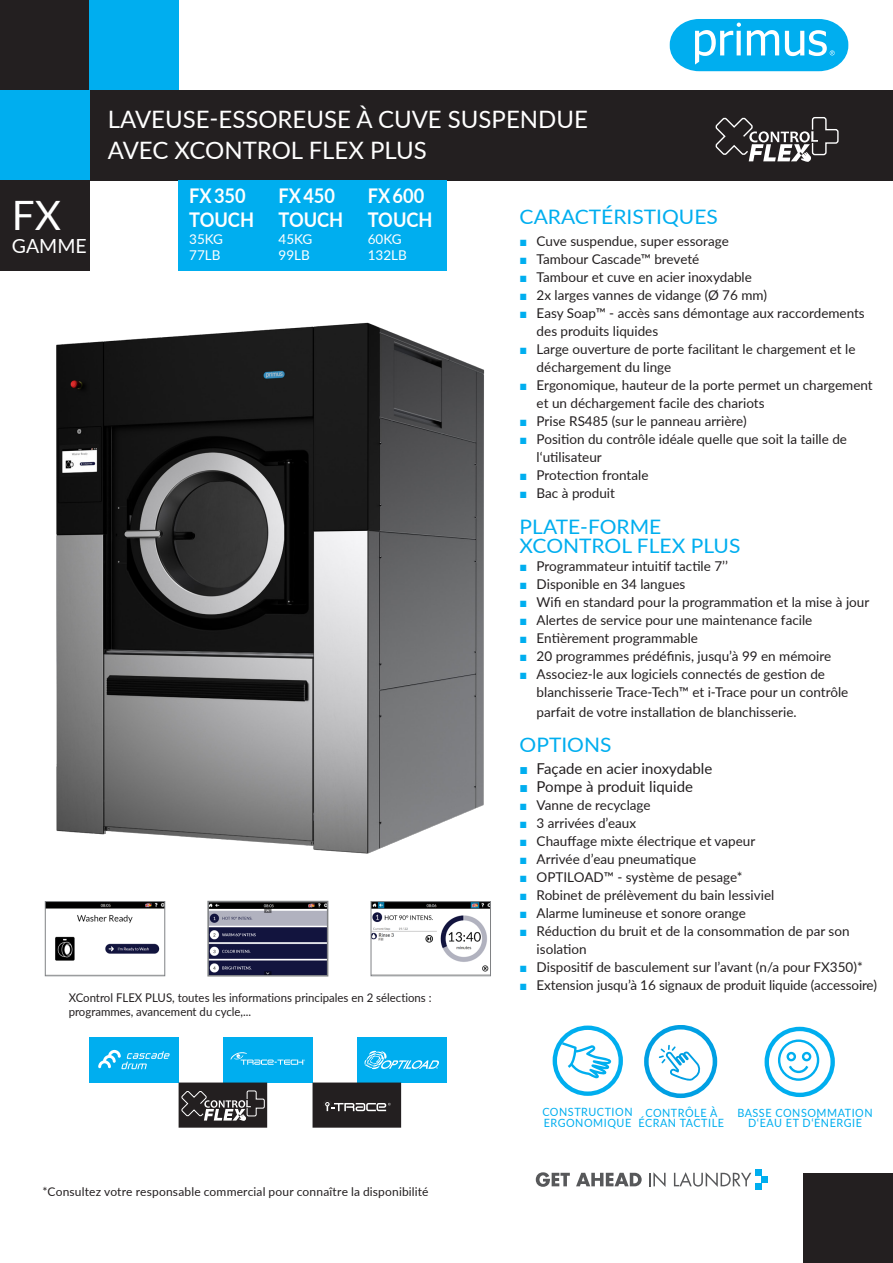
<style>
.page{position:relative;width:893px;height:1263px;background:#fff}
.page>*{position:absolute;margin:0;border:0;box-sizing:border-box;transform-origin:0 0}
.t1{font:40.5px "Lato";color:#fff}
.t2{font:24px "Lato";color:#fff}
.t3{font:700 20.25px "Lato";color:#fff;scale:.9 1}
.bullets{font:19.95px "Lato";color:#00aeef;scale:1.05 1}
.features_options{font:19.95px "Lato";color:#00aeef;scale:1.05 1}
.t4{font:19.5px "Lato";color:#fff}
.t5{font:15px "Lato";color:#231f20}
.t6{font:13.5px/18px "Lato";color:#231f20}
.t7{font:13.5px "Lato";color:#fff}
.Inset_Photo_Captions{font:12px/14.4px "Lato";color:#231f20;scale:.95 1}
.tabulka{font:12px "Lato";letter-spacing:.015em;color:#231f20}
.symboly{font:11.4px/10.8px "Lato";letter-spacing:.05em;color:#00aeef;text-align:center;scale:.95 1}
.s1{font-family:"Arial";color:#00aeef}
</style>
<div class="page">
<div style="left:0;top:0;width:101px;height:102px;background:#231f20"></div>
<div style="left:0;top:90px;width:893px;height:90px;background:#231f20"></div>
<div style="left:0;top:90px;width:89px;height:90px;background:#00aeef"></div>
<div style="left:89px;top:0;width:90px;height:90px;background:#00aeef"></div>
<svg style="left:670px;top:19px;width:178px;height:52px"></svg>
<svg style="left:536px;top:1172px;width:34px;height:15px"></svg>
<svg style="left:576px;top:1173px;width:66px;height:13px"></svg>
<svg style="left:649px;top:1172px;width:16px;height:15px"></svg>
<svg style="left:674px;top:1172px;width:77px;height:15px"></svg>
<div style="left:761px;top:1176px;width:7px;height:7px;background:#00aeef"></div>
<div style="left:755px;top:1183px;width:6px;height:7px;background:#00aeef"></div>
<div style="left:755px;top:1169px;width:6px;height:7px;background:#00aeef"></div>
<div style="left:804px;top:1173px;width:89px;height:90px;background:#231f20"></div>
<div style="left:179px;top:180px;width:89px;height:90px;background:#00aeef"></div>
<div style="left:268px;top:180px;width:89px;height:90px;background:#00aeef"></div>
<div style="left:357px;top:180px;width:89px;height:90px;background:#00aeef"></div>
<svg style="left:553px;top:1025px;width:70px;height:71px"></svg>
<div style="left:89px;top:1037px;width:90px;height:45px;background:#00aeef"></div>
<svg style="left:98px;top:1050px;width:72px;height:19px"></svg>
<div style="left:223px;top:1037px;width:90px;height:45px;background:#00aeef"></div>
<svg style="left:230px;top:1052px;width:75px;height:13px"></svg>
<svg style="left:765px;top:1027px;width:70px;height:70px"></svg>
<div style="left:357px;top:1037px;width:89px;height:45px;background:#00aeef"></div>
<svg style="left:364px;top:1051px;width:75px;height:18px"></svg>
<div style="left:0;top:180px;width:89px;height:90px;background:#231f20"></div>
<img style="left:0;top:228px;width:485px;height:729px">
<div style="left:179px;top:1083px;width:87px;height:44px;background:#231f20"></div>
<svg style="left:182px;top:1090px;width:82px;height:31px"></svg>
<div style="left:179px;top:1082px;width:88px;height:46px;border:2px solid #231f20"></div>
<svg style="left:715px;top:117px;width:124px;height:45px"></svg>
<svg style="left:644px;top:1025px;width:73px;height:73px"></svg>
<div style="left:313px;top:1083px;width:87px;height:44px;background:#231f20"></div>
<svg style="left:324px;top:1101px;width:67px;height:10px"></svg>
<div style="left:313px;top:1082px;width:88px;height:46px;border:2px solid #231f20"></div>
<img style="left:47px;top:903px;width:116px;height:58px">
<div style="left:45px;top:901px;width:120px;height:75px;border:1px solid #808285"></div>
<img style="left:210px;top:904px;width:115px;height:69px">
<div style="left:207px;top:901px;width:121px;height:75px;border:2px solid #808285"></div>
<img style="left:373px;top:903px;width:116px;height:69px">
<div style="left:371px;top:901px;width:120px;height:75px;border:1px solid #808285"></div>
<p class="t2" style="left:108px;top:102px;width:482px">LAVEUSE-ESSOREUSE À CUVE SUSPENDUE</p>
<p class="t2" style="left:108px;top:133px;width:321px">AVEC XCONTROL FLEX PLUS</p>
<p class="t1" style="left:12px;top:186px;width:51px">FX</p>
<p class="t4" style="left:12px;top:232px;width:76px">GAMME</p>
<p class="t3" style="left:189px;top:181px;width:64px">FX 350</p>
<p class="t3" style="left:189px;top:205px;width:74px">TOUCH</p>
<p class="t7" style="left:189px;top:229px;width:35px">35KG</p>
<p class="t7" style="left:189px;top:245px;width:33px">77LB</p>
<p class="t3" style="left:279px;top:181px;width:64px">FX 450</p>
<p class="t3" style="left:279px;top:205px;width:74px">TOUCH</p>
<p class="t7" style="left:279px;top:229px;width:35px">45KG</p>
<p class="t7" style="left:279px;top:245px;width:33px">99LB</p>
<p class="t3" style="left:368px;top:181px;width:64px">FX 600</p>
<p class="t3" style="left:368px;top:205px;width:74px">TOUCH</p>
<p class="t7" style="left:368px;top:229px;width:35px">60KG</p>
<p class="t7" style="left:368px;top:245px;width:41px">132LB</p>
<p class="Inset_Photo_Captions" style="left:69px;top:989px;width:384px">XControl FLEX PLUS, toutes les informations principales en 2 sélections : programmes, avancement du cycle,...</p>
<p class="tabulka" style="left:43px;top:1183px;width:388px">*Consultez votre responsable commercial pour connaître la disponibilité</p>
<p class="features_options" style="left:520px;top:202px;width:190px">CARACTÉRISTIQUES</p>
<p class="t6" style="left:520px;top:231px;width:211px"><span class="s1">■</span> Cuve suspendue, super essorage</p>
<p class="t6" style="left:520px;top:249px;width:181px"><span class="s1">■</span> Tambour Cascade™ breveté</p>
<p class="t6" style="left:520px;top:267px;width:234px"><span class="s1">■</span> Tambour et cuve en acier inoxydable</p>
<p class="t6" style="left:520px;top:285px;width:249px"><span class="s1">■</span> 2x larges vannes de vidange (Ø 76 mm)</p>
<p class="t6" style="left:537px;top:303px;width:330px;text-indent:-17px"><span class="s1">■</span> Easy Soap™ - accès sans démontage aux raccordements des produits liquides</p>
<p class="t6" style="left:537px;top:339px;width:320px;text-indent:-17px"><span class="s1">■</span> Large ouverture de porte facilitant le chargement et le déchargement du linge</p>
<p class="t6" style="left:537px;top:375px;width:338px;text-indent:-17px"><span class="s1">■</span> Ergonomique, hauteur de la porte permet un chargement et un déchargement facile des chariots</p>
<p class="t6" style="left:520px;top:411px;width:229px"><span class="s1">■</span> Prise RS485 (sur le panneau arrière)</p>
<p class="t6" style="left:537px;top:429px;width:312px;text-indent:-17px"><span class="s1">■</span> Position du contrôle idéale quelle que soit la taille de l‘utilisateur</p>
<p class="t6" style="left:520px;top:465px;width:130px"><span class="s1">■</span> Protection frontale</p>
<p class="t6" style="left:520px;top:483px;width:97px"><span class="s1">■</span> Bac à produit</p>
<p class="bullets" style="left:520px;top:512px;width:136px">PLATE-FORME</p>
<p class="bullets" style="left:520px;top:532px;width:212px">XCONTROL FLEX PLUS</p>
<p class="t6" style="left:520px;top:557px;width:210px"><span class="s1">■</span> Programmateur intuitif tactile 7’’</p>
<p class="t6" style="left:520px;top:575px;width:167px"><span class="s1">■</span> Disponible en 34 langues</p>
<p class="t6" style="left:520px;top:593px;width:351px"><span class="s1">■</span> Wifi en standard pour la programmation et la mise à jour</p>
<p class="t6" style="left:520px;top:611px;width:294px"><span class="s1">■</span> Alertes de service pour une maintenance facile</p>
<p class="t6" style="left:520px;top:629px;width:180px"><span class="s1">■</span> Entièrement programmable</p>
<p class="t6" style="left:520px;top:647px;width:313px"><span class="s1">■</span> 20 programmes prédéfinis, jusqu’à 99 en mémoire</p>
<p class="t6" style="left:537px;top:665px;width:313px;text-indent:-17px"><span class="s1">■</span> Associez-le aux logiciels connectés de gestion de blanchisserie Trace-Tech™ et i-Trace pour un contrôle</p>
<p class="t6" style="left:537px;top:702px;width:262px">parfait de votre installation de blanchisserie.</p>
<p class="features_options" style="left:520px;top:730px;width:89px">OPTIONS</p>
<p class="t5" style="left:520px;top:758px;width:194px"><span class="s1">■</span> Façade en acier inoxydable</p>
<p class="t5" style="left:520px;top:776px;width:175px"><span class="s1">■</span> Pompe à produit liquide</p>
<p class="t6" style="left:520px;top:796px;width:133px"><span class="s1">■</span> Vanne de recyclage</p>
<p class="t6" style="left:520px;top:814px;width:118px"><span class="s1">■</span> 3 arrivées d’eaux</p>
<p class="t6" style="left:520px;top:832px;width:237px"><span class="s1">■</span> Chauffage mixte électrique et vapeur</p>
<p class="t6" style="left:520px;top:850px;width:178px"><span class="s1">■</span> Arrivée d’eau pneumatique</p>
<p class="t6" style="left:520px;top:868px;width:225px"><span class="s1">■</span> OPTILOAD™ - système de pesage*</p>
<p class="t6" style="left:520px;top:886px;width:256px"><span class="s1">■</span> Robinet de prélèvement du bain lessiviel</p>
<p class="t6" style="left:520px;top:904px;width:228px"><span class="s1">■</span> Alarme lumineuse et sonore orange</p>
<p class="t6" style="left:537px;top:922px;width:314px;text-indent:-17px"><span class="s1">■</span> Réduction du bruit et de la consommation de par son isolation</p>
<p class="t6" style="left:520px;top:958px;width:345px"><span class="s1">■</span> Dispositif de basculement sur l’avant (n/a pour FX350)*</p>
<p class="t6" style="left:520px;top:976px;width:359px"><span class="s1">■</span> Extension jusqu’à 16 signaux de produit liquide (accessoire)</p>
<p class="symboly" style="left:638px;top:1106px;width:92px">CONTRÔLE À<br>ÉCRAN TACTILE</p>
<p class="symboly" style="left:542px;top:1106px;width:97px">CONSTRUCTION</p>
<p class="symboly" style="left:544px;top:1117px;width:94px">ERGONOMIQUE</p>
<p class="symboly" style="left:737px;top:1106px;width:144px">BASSE CONSOMMATION<br>D‘EAU ET D‘ÉNERGIE</p>
</div>
